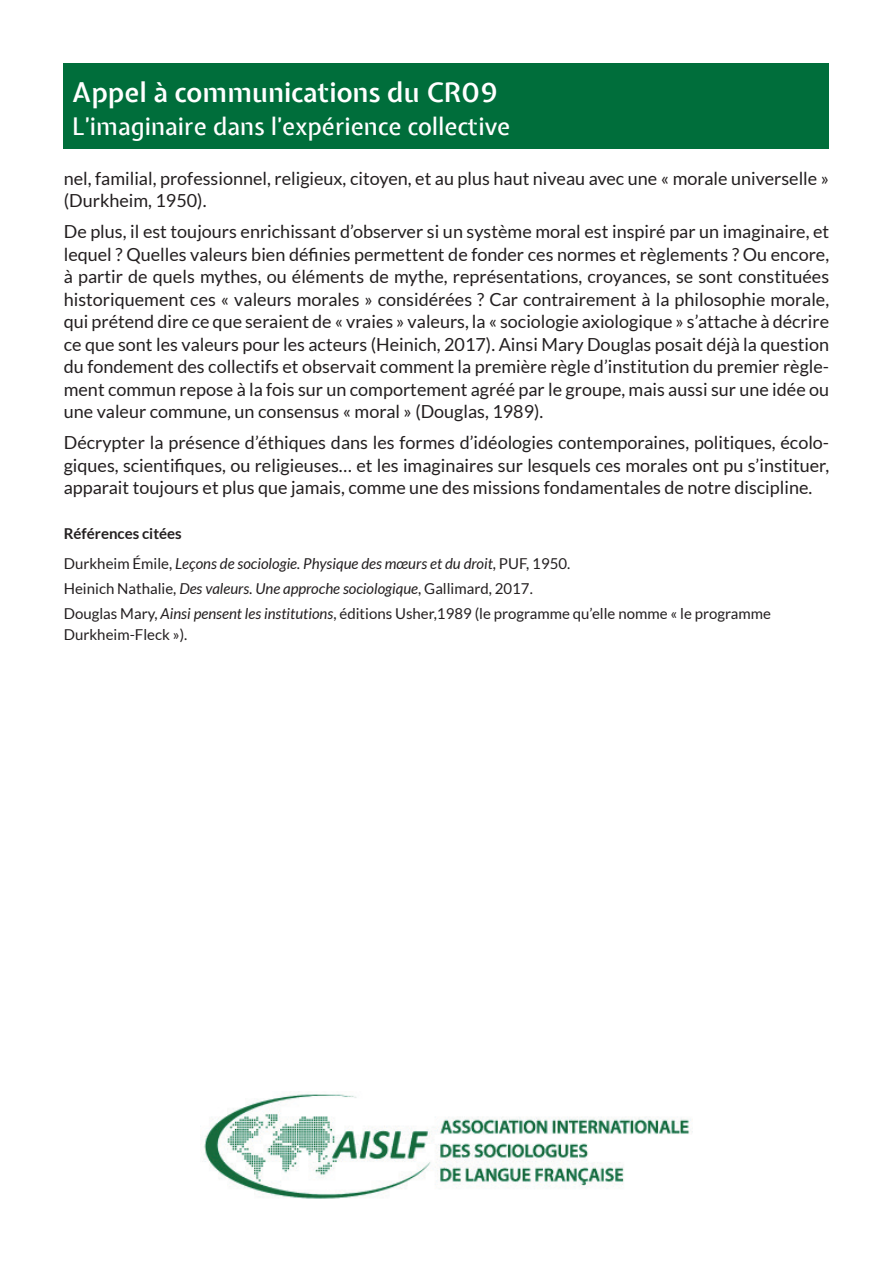
<style>
.page{position:relative;width:893px;height:1263px;background:#fff}
.page>*{position:absolute;margin:0;border:0;box-sizing:border-box;transform-origin:0 0}
.t1{font:600 27px "Expletus Sans";color:#fff}
.t2{font:500 24px "Expletus Sans";color:#fff}
.t3{font:18px/22.5px "Lato";color:#231f20;text-align:justify}
.t4{font:15px/25.2px "Lato";color:#231f20}
.t5{font:italic 15px/29.5px "Lato";color:#231f20}
.s1{font-weight:700;font-style:normal}
.s2{font-style:normal}
.s3{font-style:italic}
</style>
<div class="page">
<div style="left:64px;top:64px;width:765px;height:85px;background:#006e3b"></div>
<img style="left:204px;top:1094px;width:489px;height:105px">
<h1 class="t1" style="left:72px;top:78px;width:427px">Appel à communications du CR09</h1>
<h2 class="t2" style="left:72px;top:113px;width:440px">L’imaginaire dans l’expérience collective</h2>
<p class="t3" style="left:64px;top:167px;width:767px">nel, familial, professionnel, religieux, citoyen, et au plus haut niveau avec une « morale universelle » (Durkheim, 1950).</p>
<p class="t3" style="left:64px;top:220px;width:767px">De plus, il est toujours enrichissant d’observer si un système moral est inspiré par un imaginaire, et lequel ? Quelles valeurs bien définies permettent de fonder ces normes et règlements ? Ou encore, à partir de quels mythes, ou éléments de mythe, représentations, croyances, se sont constituées historiquement ces « valeurs morales » considérées ? Car contrairement à la philosophie morale, qui prétend dire ce que seraient de « vraies » valeurs, la « sociologie axiologique » s’attache à décrire ce que sont les valeurs pour les acteurs (Heinich, 2017). Ainsi Mary Douglas posait déjà la question du fondement des collectifs et observait comment la première règle d’institution du premier règle&shy;ment commun repose à la fois sur un comportement agréé par le groupe, mais aussi sur une idée ou une valeur commune, un consensus « moral » (Douglas, 1989).</p>
<p class="t3" style="left:64px;top:431px;width:767px">Décrypter la présence d’éthiques dans les formes d’idéologies contemporaines, politiques, écolo&shy;giques, scientifiques, ou religieuses… et les imaginaires sur lesquels ces morales ont pu s’instituer, apparait toujours et plus que jamais, comme une des missions fondamentales de notre discipline.</p>
<p class="t5" style="left:64px;top:520px;width:508px"><span class="s1">Références citées<br></span><span class="s2">Durkheim Émile,</span> Leçons de sociologie. Physique des mœurs et du droit<span class="s2">, PUF, 1950.</span></p>
<p class="t4" style="left:64px;top:576px;width:709px">Heinich Nathalie, <span class="s3">Des valeurs. Une approche sociologique</span>, Gallimard, 2017.<br>Douglas Mary, <span class="s3">Ainsi pensent les institutions</span>, éditions Usher,1989 (le programme qu’elle nomme « le programme</p>
<p class="t4" style="left:64px;top:622px;width:125px">Durkheim-Fleck »).</p>
</div>
